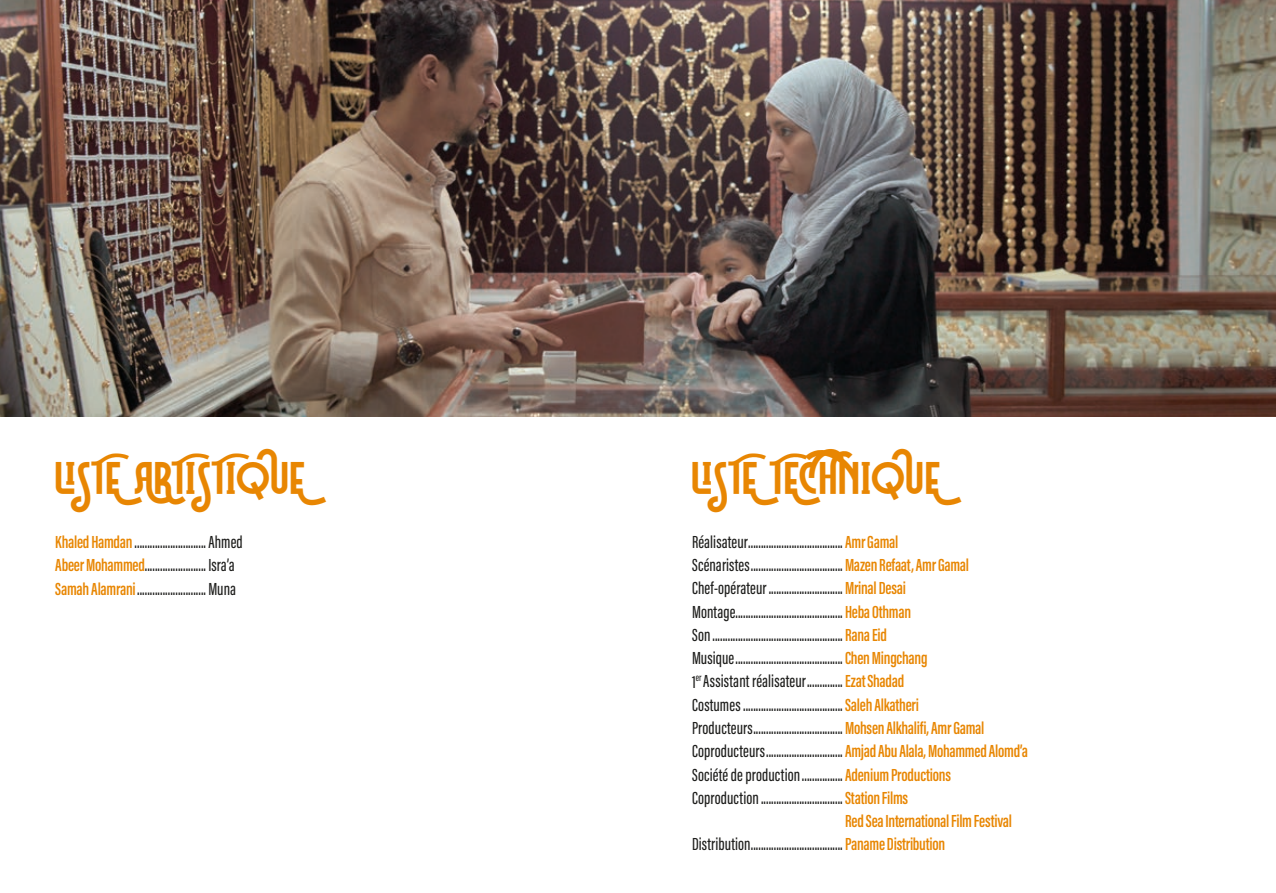
<style>
.page{position:relative;width:1276px;height:893px;background:#fff}
.page>*{position:absolute;margin:0;border:0;box-sizing:border-box;transform-origin:0 0}
.t1{font:700 45px "Marcheile";color:#e88602}
.t2{font:500 18px/23.2px "Acumin Pro Extra Cond";letter-spacing:.005em;color:#1d1d1b}
.t3{font:600 18px "Acumin Pro Extra Cond";letter-spacing:-.015em;color:#e88602}
.s1{font-weight:600;color:#e88602}
</style>
<div class="page">
<img style="left:0;top:0;width:1276px;height:416px">
<h1 class="t1" style="left:54px;top:447px;width:253px">LISTE ARTISTIQUE</h1>
<h1 class="t1" style="left:691px;top:447px;width:252px">LISTE TECHNIQUE</h1>
<p class="t2" style="left:692px;top:530px;width:208px">Réalisateur.....................................<span class="s1">Amr Gamal</span></p>
<p class="t2" style="left:692px;top:553px;width:279px">Scénaristes....................................<span class="s1">Mazen Refaat, Amr Gamal</span></p>
<p class="t2" style="left:692px;top:577px;width:215px">Chef-opérateur .............................<span class="s1">Mrinal Desai</span></p>
<p class="t2" style="left:692px;top:600px;width:221px">Montage..........................................<span class="s1">Heba Othman</span></p>
<p class="t2" style="left:692px;top:623px;width:196px">Son...................................................<span class="s1">Rana Eid</span></p>
<p class="t2" style="left:692px;top:646px;width:237px">Musique..........................................<span class="s1">Chen Mingchang</span></p>
<p class="t2" style="left:692px;top:670px;width:214px">1<sup>er</sup> Assistant réalisateur..............<span class="s1">Ezat Shadad</span></p>
<p class="t2" style="left:692px;top:693px;width:228px">Costumes.......................................<span class="s1">Saleh Alkatheri</span></p>
<p class="t2" style="left:692px;top:716px;width:294px">Producteurs...................................<span class="s1">Mohsen Alkhalifi, Amr Gamal</span></p>
<p class="t2" style="left:692px;top:739px;width:338px">Coproducteurs..............................<span class="s1">Amjad Abu Alala, Mohammed Alomd’a</span></p>
<p class="t2" style="left:692px;top:763px;width:260px">Société de production................<span class="s1">Adenium Productions</span></p>
<p class="t2" style="left:692px;top:786px;width:218px">Coproduction................................<span class="s1">Station Films</span></p>
<p class="t3" style="left:845px;top:810px;width:169px">Red Sea International Film Festival</p>
<p class="t2" style="left:692px;top:832px;width:255px">Distribution....................................<span class="s1">Paname Distribution</span></p>
<p class="t2" style="left:55px;top:530px;width:189px"><span class="s1">Khaled Hamdan</span>............................Ahmed<br><span class="s1">Abeer Mohammed</span>........................ Isra’a<br><span class="s1">Samah Alamrani</span>........................... Muna</p>
</div>
